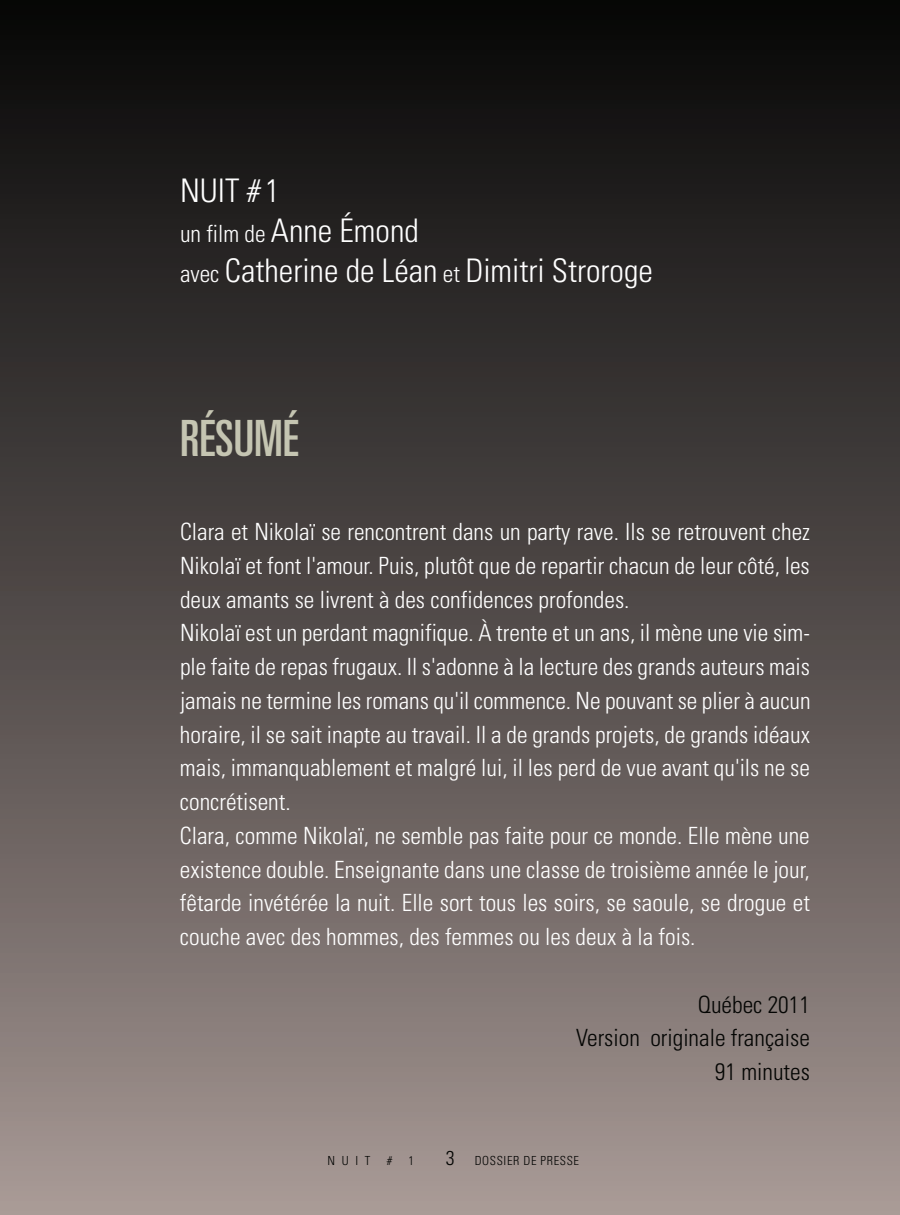
<style>
.page{position:relative;width:900px;height:1215px;background:#fff}
.page>*{position:absolute;margin:0;border:0;box-sizing:border-box;transform-origin:0 0}
.t1{font:ultra-condensed 50px "Univers";color:#c5c5b2}
.t2{font:300 condensed 32.5px/40px "Univers";color:#fff}
.t3{font:300 condensed 23.75px/33.8px "Univers";color:#fff}
.t4{font:300 condensed 23.75px/33.8px "Univers";color:#040503;text-align:right}
.t5{font:300 condensed 12.5px "Univers";letter-spacing:.05em;color:#040503}
.s1{font-size:23.75px}
.s2{font-size:20px}
</style>
<div class="page">
<div style="left:0;top:0;width:900px;height:1215px;background:linear-gradient(to bottom,#030404,#a39491)"></div>
<h2 class="t2" style="left:180px;top:173px;width:474px">NUIT # 1<br><span class="s1">un film de</span> Anne Émond<br><span class="s1">avec</span> Catherine de Léan <span class="s1">et</span> Dimitri Stroroge</h2>
<h1 class="t1" style="left:180px;top:420px;width:120px">RÉSUMÉ</h1>
<p class="t3" style="left:180px;top:517px;width:632px">Clara et Nikolaï se rencontrent dans un party rave. Ils se retrouvent chez Nikolaï et font l'amour. Puis, plutôt que de repartir chacun de leur côté, les deux amants se livrent à des confidences profondes.<br>Nikolaï est un perdant magnifique. À trente et un ans, il mène une vie sim&shy;ple faite de repas frugaux. Il s'adonne à la lecture des grands auteurs mais jamais ne termine les romans qu'il commence. Ne pouvant se plier à aucun horaire, il se sait inapte au travail. Il a de grands projets, de grands idéaux mais, immanquablement et malgré lui, il les perd de vue avant qu'ils ne se concrétisent.<br>Clara, comme Nikolaï, ne semble pas faite pour ce monde. Elle mène une existence double. Enseignante dans une classe de troisième année le jour, fêtarde invétérée la nuit. Elle sort tous les soirs, se saoule, se drogue et couche avec des hommes, des femmes ou les deux à la fois.</p>
<p class="t4" style="left:576px;top:990px;width:235px">Québec 2011<br>Version originale française<br>91 minutes</p>
<p class="t5" style="left:327px;top:1156px;width:45px">NUIT</p>
<p class="t5" style="left:387px;top:1156px;width:7px">#</p>
<p class="t5" style="left:409px;top:1156px;width:7px">1</p>
<p class="t5" style="left:446px;top:1156px;width:135px"><span class="s2">3</span> DOSSIER DE PRESSE</p>
</div>
